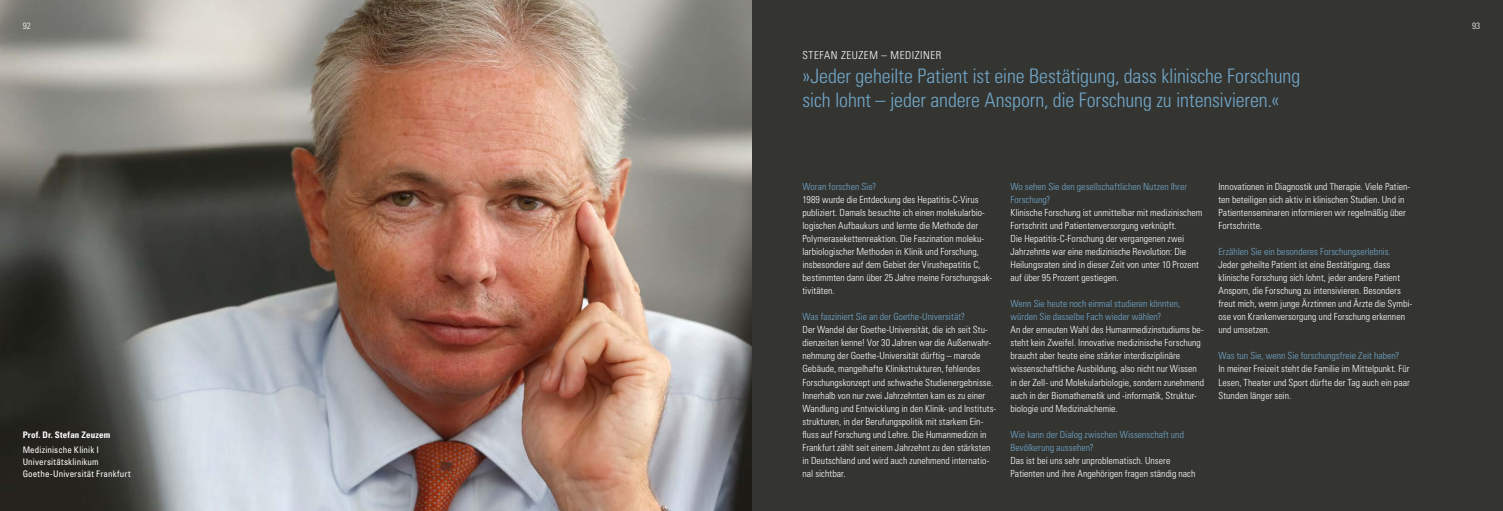
<style>
.page{position:relative;width:1503px;height:511px;background:#fff}
.page>*{position:absolute;margin:0;border:0;box-sizing:border-box;transform-origin:0 0}
.t1{font:300 condensed 20px/24px "Univers LT Std";letter-spacing:-.005em;color:#71a7c9}
.t2{font:300 condensed 11px "Univers LT Std";letter-spacing:.05em;color:#fff}
.t3{font:300 condensed 9.8px/13px "Univers LT Std";color:#fff}
.t4{font:300 condensed 9.8px/13px "Univers LT Std";color:#71a7c9}
.t5{font:condensed 9px/12px "Univers LT Std";letter-spacing:.015em;color:#fff}
.t6{font:700 condensed 9px "Univers LT Std";letter-spacing:.02em;color:#fff}
.t7{font:300 condensed 9px "Univers LT Std";color:#fff}
</style>
<div class="page">
<img style="left:0;top:0;width:751px;height:510px">
<div style="left:752px;top:0;width:750px;height:510px;background:#343431"></div>
<p class="t7" style="left:23px;top:21px;width:10px">92</p>
<p class="t7" style="left:1471px;top:21px;width:10px">93</p>
<p class="t6" style="left:23px;top:429px;width:89px">Prof. Dr. Stefan Zeuzem</p>
<p class="t5" style="left:23px;top:443px;width:109px">Medizinische Klinik I<br>Universitätsklinikum<br>Goethe-Universität Frankfurt</p>
<p class="t2" style="left:802px;top:49px;width:140px">STEFAN ZEUZEM – MEDIZINER</p>
<h1 class="t1" style="left:802px;top:64px;width:499px">»Jeder geheilte Patient ist eine Bestätigung, dass klinische Forschung sich lohnt – jeder andere Ansporn, die Forschung zu intensivieren.«</h1>
<p class="t4" style="left:802px;top:180px;width:75px">Woran forschen Sie?</p>
<p class="t3" style="left:802px;top:193px;width:191px">1989 wurde die Entdeckung des Hepatitis-C-Virus publiziert. Damals besuchte ich einen molekularbio&shy;logischen Aufbaukurs und lernte die Methode der Polymerasekettenreaktion. Die Faszination moleku&shy;larbiologischer Methoden in Klinik und Forschung, insbesondere auf dem Gebiet der Virushepatitis C, bestimmten dann über 25 Jahre meine Forschungsak&shy;tivitäten.</p>
<p class="t4" style="left:802px;top:310px;width:164px">Was fasziniert Sie an der Goethe-Universität?</p>
<p class="t3" style="left:802px;top:323px;width:195px">Der Wandel der Goethe-Universität, die ich seit Stu&shy;dienzeiten kenne! Vor 30 Jahren war die Außenwahr&shy;nehmung der Goethe-Universität dürftig – marode Gebäude, mangelhafte Klinikstrukturen, fehlendes Forschungskonzept und schwache Studienergebnisse.<br>Innerhalb von nur zwei Jahrzehnten kam es zu einer Wandlung und Entwicklung in den Klinik- und Instituts&shy;strukturen, in der Berufungspolitik mit starkem Ein&shy;fluss auf Forschung und Lehre. Die Humanmedizin in Frankfurt zählt seit einem Jahrzehnt zu den stärksten in Deutschland und wird auch zunehmend internatio&shy;nal sichtbar.</p>
<p class="t4" style="left:1010px;top:180px;width:178px">Wo sehen Sie den gesellschaftlichen Nutzen Ihrer<br>Forschung?</p>
<p class="t3" style="left:1010px;top:206px;width:193px">Klinische Forschung ist unmittelbar mit medizinischem Fortschritt und Patientenversorgung verknüpft.<br>Die Hepatitis-C-Forschung der vergangenen zwei Jahrzehnte war eine medizinische Revolution: Die Heilungsraten sind in dieser Zeit von unter 10 Prozent auf über 95 Prozent gestiegen.</p>
<p class="t4" style="left:1010px;top:297px;width:171px">Wenn Sie heute noch einmal studieren könnten, würden Sie dasselbe Fach wieder wählen?</p>
<p class="t3" style="left:1010px;top:323px;width:195px">An der erneuten Wahl des Humanmedizinstudiums be&shy;steht kein Zweifel. Innovative medizinische Forschung braucht aber heute eine stärker interdisziplinäre wissenschaftliche Ausbildung, also nicht nur Wissen in der Zell- und Molekularbiologie, sondern zunehmend auch in der Biomathematik und -informatik, Struktur&shy;biologie und Medizinalchemie.</p>
<p class="t4" style="left:1010px;top:427px;width:175px">Wie kann der Dialog zwischen Wissenschaft und<br>Bevölkerung aussehen?</p>
<p class="t3" style="left:1010px;top:453px;width:186px">Das ist bei uns sehr unproblematisch. Unsere<br>Patienten und ihre Angehörigen fragen ständig nach</p>
<p class="t3" style="left:1218px;top:180px;width:193px">Innovationen in Diagnostik und Therapie. Viele Patien&shy;ten beteiligen sich aktiv in klinischen Studien. Und in Patientenseminaren informieren wir regelmäßig über Fortschritte.</p>
<p class="t4" style="left:1218px;top:245px;width:174px">Erzählen Sie ein besonderes Forschungserlebnis.</p>
<p class="t3" style="left:1218px;top:258px;width:195px">Jeder geheilte Patient ist eine Bestätigung, dass klinische Forschung sich lohnt, jeder andere Patient Ansporn, die Forschung zu intensivieren. Besonders freut mich, wenn junge Ärztinnen und Ärzte die Symbi&shy;ose von Krankenversorgung und Forschung erkennen und umsetzen.</p>
<p class="t4" style="left:1218px;top:349px;width:182px">Was tun Sie, wenn Sie forschungsfreie Zeit haben?</p>
<p class="t3" style="left:1218px;top:362px;width:193px;text-align:justify">In meiner Freizeit steht die Familie im Mittelpunkt. Für Lesen, Theater und Sport dürfte der Tag auch ein paar Stunden länger sein.</p>
</div>
